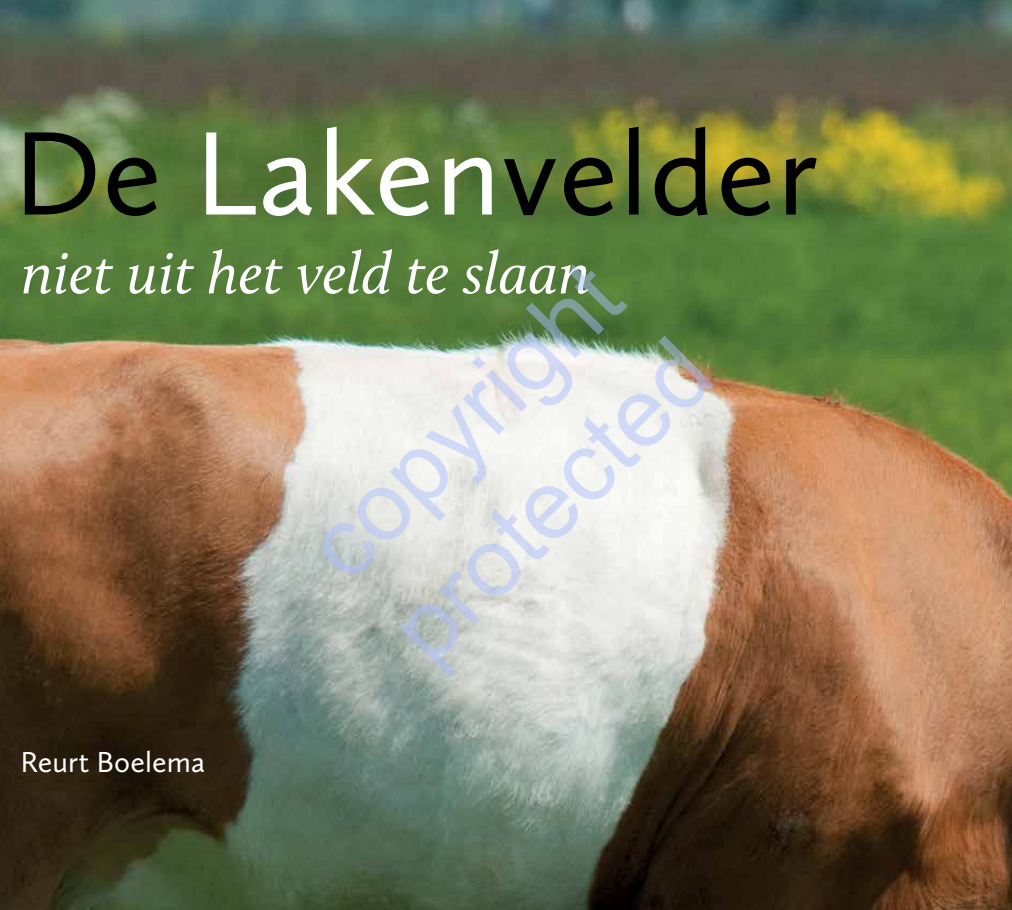
<style>
.page{position:relative;width:1012px;height:910px;background:#fff}
.page>*{position:absolute;margin:0;border:0;box-sizing:border-box;transform-origin:0 0}
.t1{font:123px "Calluna Sans";letter-spacing:.01em;color:#000}
.t2{font:97.65px/117.1px "Arial";color:rgb(171 191 255/.5)}
.t3{font:italic 60px "Calluna";letter-spacing:.005em;color:#fff}
.t4{font:30px "Calluna Sans";letter-spacing:.005em;color:#fff}
.s1{color:#fff}
</style>
<div class="page">
<img style="left:0;top:0;width:1012px;height:910px">
<h1 class="t1" style="left:13px;top:99px;width:807px">De <span class="s1">Laken</span>velder</h1>
<p class="t3" style="left:21px;top:237px;width:571px">niet uit het veld te slaan</p>
<h2 class="t2" style="left:283px;top:520px;width:409px;rotate:-45deg">copyright protected</h2>
<p class="t4" style="left:21px;top:743px;width:186px">Reurt Boelema</p>
</div>
